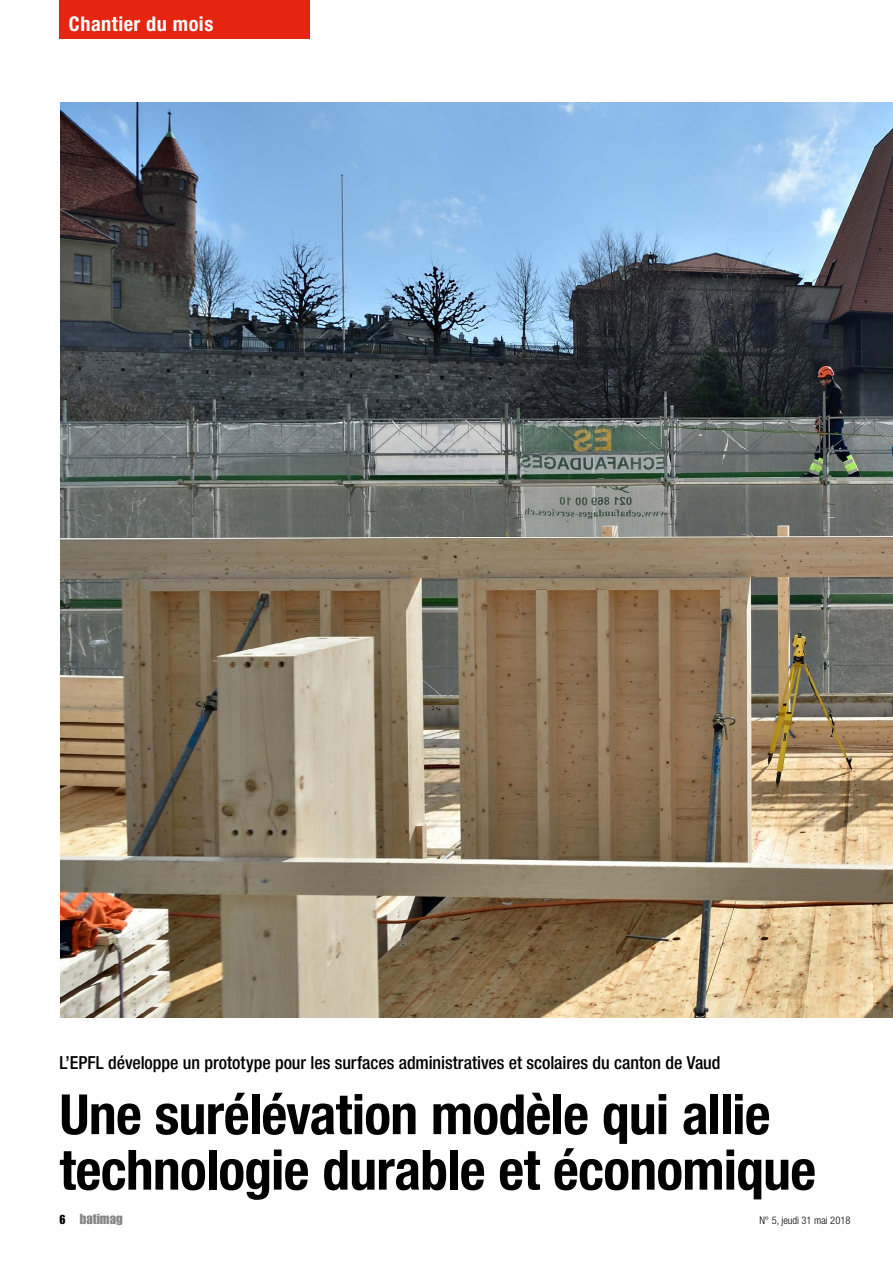
<style>
.page{position:relative;width:893px;height:1263px;background:#fff}
.page>*{position:absolute;margin:0;border:0;box-sizing:border-box;transform-origin:0 0}
.t1{font:700 condensed 55.5px/55.5px "Helvetica Neue LT Pro";letter-spacing:-.01em;color:#000}
.t2{font:700 condensed 20.25px "Helvetica Neue LT Pro";letter-spacing:.025em;color:#fff}
.t3{font:500 condensed 18px "Helvetica Neue LT Pro";color:#000}
.t4{font:14.25px "Impact LT Std";color:#868786}
.t5{font:300 condensed 10.5px "Helvetica Neue LT Pro";color:#000}
.s1{font-size:12.75px;color:#000}
</style>
<div class="page">
<img style="left:60px;top:103px;width:833px;height:914px">
<div style="left:60px;top:0;width:250px;height:38px;background:#e5250f"></div>
<p class="t2" style="left:69px;top:12px;width:146px">Chantier du mois</p>
<p class="t3" style="left:60px;top:1052px;width:663px">L’EPFL développe un prototype pour les surfaces administratives et scolaires du canton de Vaud</p>
<p class="t1" style="left:60px;top:1087px;width:758px">Une surélévation modèle qui allie technologie durable et économique</p>
<p class="t4" style="left:60px;top:1211px;width:65px"><span class="s1">6</span> batimag</p>
<p class="t5" style="left:759px;top:1214px;width:93px">N° 5, jeudi 31 mai 2018</p>
</div>
